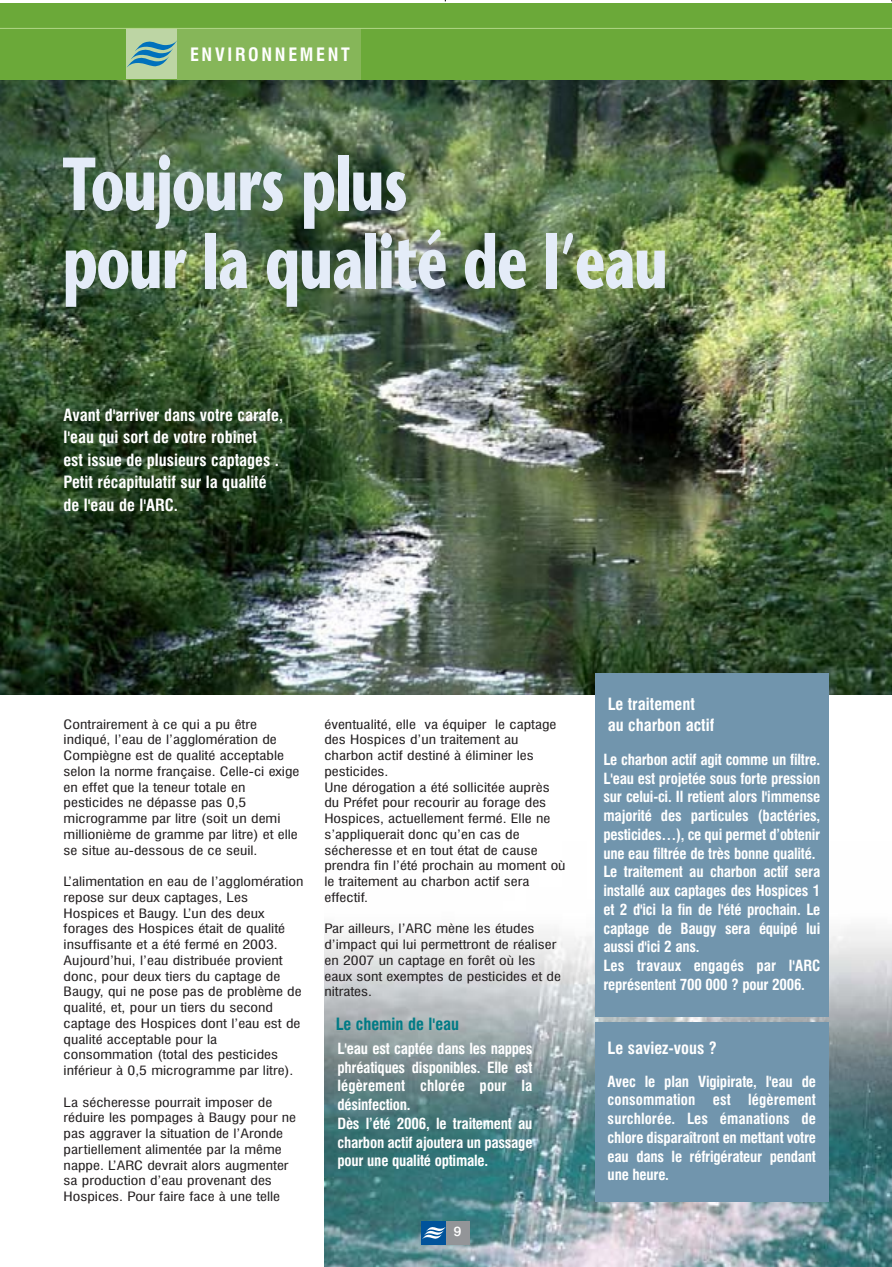
<style>
.page{position:relative;width:892px;height:1267px;background:#fff}
.page>*{position:absolute;margin:0;border:0;box-sizing:border-box;transform-origin:0 0}
.t1{font:700 75px/78px "Stone Sans";letter-spacing:-.02em;color:#e4ecf8;scale:.7 1}
.t2{font:700 condensed 18px "Swiss 721 BT";letter-spacing:.15em;color:#fff}
.t3{font:700 condensed 16.5px/22.5px "Swiss 721 BT";color:#fff}
.t4{font:700 condensed 16.5px "Swiss 721 BT";color:#007b85}
.t5{font:700 condensed 15px/18.8px "Swiss 721 BT";letter-spacing:-.015em;color:#fff}
.t6{font:500 13.5px "Swiss 721 BT";color:#fff}
.t7{font:condensed 12.6px/15.8px "Swiss 721 BT";color:#231f20;scale:1.25 1}
</style>
<div class="page">
<img style="left:0;top:0;width:892px;height:1267px">
<p class="t2" style="left:190px;top:46px;width:161px">ENVIRONNEMENT</p>
<p class="t1" style="left:63px;top:153px;width:866px">Toujours plus<br>pour la qualité de l’eau</p>
<p class="t3" style="left:63px;top:404px;width:221px">Avant d'arriver dans votre carafe, l'eau qui sort de votre robinet<br>est issue de plusieurs captages .<br>Petit récapitulatif sur la qualité de l'eau de l'ARC.</p>
<p class="t7" style="left:64px;top:717px;width:190px">Contrairement à ce qui a pu être indiqué, l’eau de l’agglomération de Compiègne est de qualité acceptable selon la norme française. Celle-ci exige en effet que la teneur totale en pesticides ne dépasse pas 0,5 microgramme par litre (soit un demi millionième de gramme par litre) et elle se situe au-dessous de ce seuil.</p>
<p class="t7" style="left:64px;top:874px;width:193px">L’alimentation en eau de l’agglomération repose sur deux captages, Les Hospices et Baugy. L’un des deux forages des Hospices était de qualité insuffisante et a été fermé en 2003.<br>Aujourd’hui, l’eau distribuée provient donc, pour deux tiers du captage de Baugy, qui ne pose pas de problème de qualité, et, pour un tiers du second captage des Hospices dont l’eau est de qualité acceptable pour la consommation (total des pesticides inférieur à 0,5 microgramme par litre).</p>
<p class="t7" style="left:64px;top:1095px;width:188px">La sécheresse pourrait imposer de réduire les pompages à Baugy pour ne pas aggraver la situation de l’Aronde partiellement alimentée par la même nappe. L’ARC devrait alors augmenter sa production d’eau provenant des Hospices. Pour faire face à une telle</p>
<p class="t7" style="left:324px;top:717px;width:195px">éventualité, elle va équiper le captage des Hospices d’un traitement au charbon actif destiné à éliminer les pesticides.<br>Une dérogation a été sollicitée auprès du Préfet pour recourir au forage des<br>Hospices, actuellement fermé. Elle ne s’appliquerait donc qu’en cas de sécheresse et en tout état de cause prendra fin l’été prochain au moment où le traitement au charbon actif sera effectif.</p>
<p class="t7" style="left:324px;top:922px;width:191px">Par ailleurs, l’ARC mène les études d’impact qui lui permettront de réaliser en 2007 un captage en forêt où les eaux sont exemptes de pesticides et de nitrates.</p>
<p class="t4" style="left:336px;top:1016px;width:125px">Le chemin de l'eau</p>
<p class="t3" style="left:608px;top:694px;width:108px;line-height:21px">Le traitement au charbon actif</p>
<p class="t5" style="left:603px;top:751px;width:218px">Le charbon actif agit comme un filtre.<br>L'eau est projetée sous forte pression sur celui-ci. Il retient alors l'immense majorité des particules (bactéries, pesticides…), ce qui permet d’obtenir une eau filtrée de très bonne qualité.<br>Le traitement au charbon actif sera installé aux captages des Hospices 1 et 2 d'ici la fin de l'été prochain. Le captage de Baugy sera équipé lui aussi d'ici 2 ans.<br>Les travaux engagés par l'ARC représentent 700 000 ? pour 2006.</p>
<p class="t5" style="left:337px;top:1040px;width:197px">L'eau est captée dans les nappes phréatiques disponibles. Elle est légèrement chlorée pour la désinfection.<br>Dès l’été 2006, le traitement au charbon actif ajoutera un passage pour une qualité optimale.</p>
<p class="t3" style="left:608px;top:1037px;width:111px">Le saviez-vous ?</p>
<p class="t5" style="left:608px;top:1073px;width:210px;text-align:justify">Avec le plan Vigipirate, l'eau de consommation est légèrement surchlorée. Les émanations de chlore disparaîtront en mettant votre eau dans le réfrigérateur pendant une heure.</p>
<p class="t6" style="left:454px;top:1225px;width:9px">9</p>
</div>
